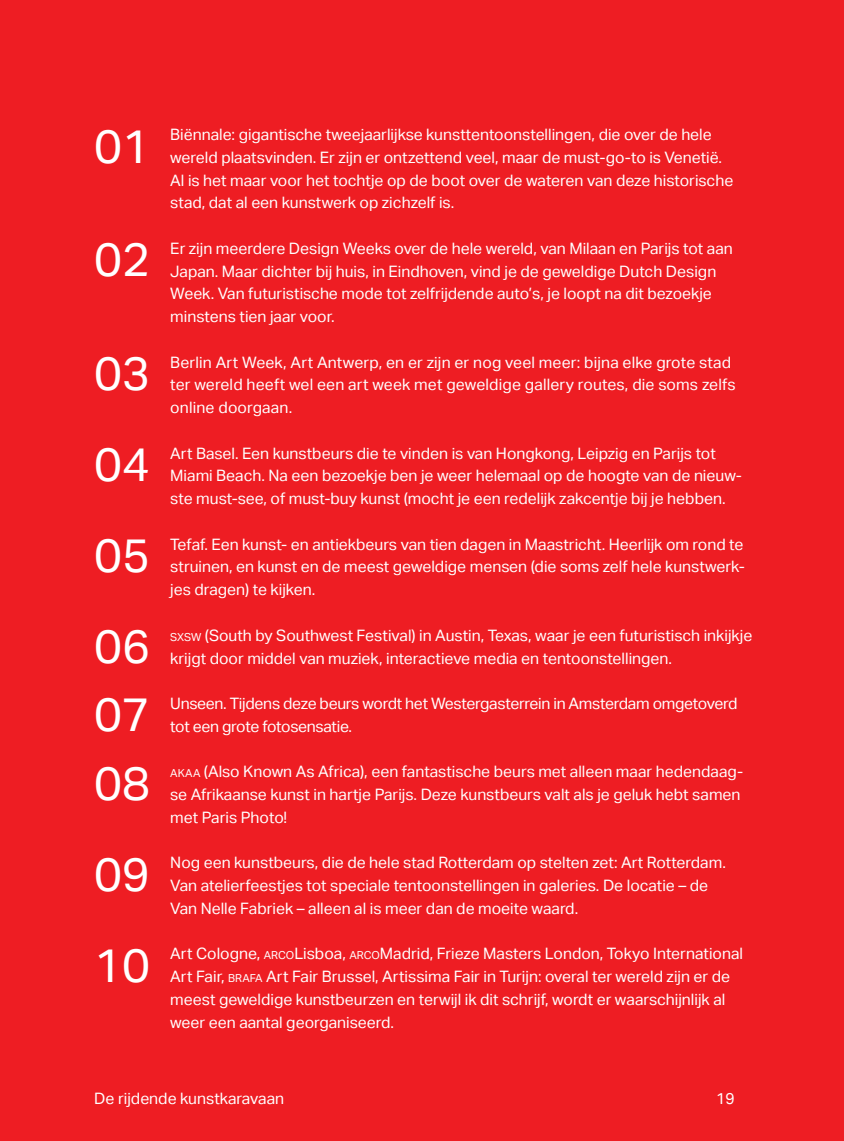
<style>
.page{position:relative;width:844px;height:1141px;background:#fff}
.page>*{position:absolute;margin:0;border:0;box-sizing:border-box;transform-origin:0 0}
.chiffre_list{font:47.25px "Aktiv Grotesk";color:#fff}
.t1{font:15.75px/22.8px "Aktiv Grotesk";color:#fff}
.t2{font:15.75px/22.8px "Aktiv Grotesk";letter-spacing:-.02em;color:#fff}
.s1{font-size:11.03px}
</style>
<div class="page">
<div style="left:0;top:0;width:843px;height:1141px;background:#ee1d23"></div>
<p class="chiffre_list" style="left:94px;top:119px;width:57px">01</p>
<p class="chiffre_list" style="left:94px;top:232px;width:57px">02</p>
<p class="chiffre_list" style="left:94px;top:346px;width:57px">03</p>
<p class="chiffre_list" style="left:94px;top:437px;width:57px">04</p>
<p class="chiffre_list" style="left:94px;top:528px;width:57px">05</p>
<p class="chiffre_list" style="left:94px;top:619px;width:57px">06</p>
<p class="chiffre_list" style="left:94px;top:688px;width:57px">07</p>
<p class="chiffre_list" style="left:94px;top:756px;width:57px">08</p>
<p class="chiffre_list" style="left:94px;top:847px;width:57px">09</p>
<p class="chiffre_list" style="left:94px;top:938px;width:57px">10</p>
<p class="t1" style="left:170px;top:123px;width:564px">Biënnale: gigantische tweejaarlijkse kunsttentoonstellingen, die over de hele wereld plaatsvinden. Er zijn er ontzettend veel, maar de must-go-to is Venetië.<br>Al is het maar voor het tochtje op de boot over de wateren van deze historische stad, dat al een kunstwerk op zichzelf is.</p>
<p class="t1" style="left:170px;top:237px;width:564px">Er zijn meerdere Design Weeks over de hele wereld, van Milaan en Parijs tot aan Japan. Maar dichter bij huis, in Eindhoven, vind je de geweldige Dutch Design Week. Van futuristische mode tot zelfrijdende auto’s, je loopt na dit bezoekje minstens tien jaar voor.</p>
<p class="t1" style="left:170px;top:351px;width:566px">Berlin Art Week, Art Antwerp, en er zijn er nog veel meer: bijna elke grote stad ter wereld heeft wel een art week met geweldige gallery routes, die soms zelfs online doorgaan.</p>
<p class="t1" style="left:170px;top:442px;width:573px">Art Basel. Een kunstbeurs die te vinden is van Hongkong, Leipzig en Parijs tot<br>Miami Beach. Na een bezoekje ben je weer helemaal op de hoogte van de nieuw&shy;ste must-see, of must-buy kunst (mocht je een redelijk zakcentje bij je hebben.</p>
<p class="t1" style="left:170px;top:533px;width:576px;text-align:justify">Tefaf. Een kunst- en antiekbeurs van tien dagen in Maastricht. Heerlijk om rond te struinen, en kunst en de meest geweldige mensen (die soms zelf hele kunstwerk&shy;jes dragen) te kijken.</p>
<p class="t1" style="left:170px;top:624px;width:583px"><span class="s1">SXSW</span> (South by Southwest Festival) in Austin, Texas, waar je een futuristisch inkijkje krijgt door middel van muziek, interactieve media en tentoonstellingen.</p>
<p class="t2" style="left:170px;top:692px;width:568px">Unseen. Tijdens deze beurs wordt het Westergasterrein in Amsterdam omgetoverd tot een grote fotosensatie.</p>
<p class="t1" style="left:170px;top:760px;width:574px"><span class="s1">AKAA</span> (Also Known As Africa), een fantastische beurs met alleen maar hedendaag&shy;se Afrikaanse kunst in hartje Parijs. Deze kunstbeurs valt als je geluk hebt samen met Paris Photo!</p>
<p class="t1" style="left:170px;top:851px;width:557px">Nog een kunstbeurs, die de hele stad Rotterdam op stelten zet: Art Rotterdam.<br>Van atelierfeestjes tot speciale tentoonstellingen in galeries. De locatie – de<br>Van Nelle Fabriek – alleen al is meer dan de moeite waard.</p>
<p class="t1" style="left:170px;top:942px;width:574px">Art Cologne, <span class="s1">ARCO</span>Lisboa, <span class="s1">ARCO</span>Madrid, Frieze Masters London, Tokyo International Art Fair, <span class="s1">BRAFA</span> Art Fair Brussel, Artissima Fair in Turijn: overal ter wereld zijn er de meest geweldige kunstbeurzen en terwijl ik dit schrijf, wordt er waarschijnlijk al weer een aantal georganiseerd.</p>
<p class="t1" style="left:94px;top:1087px;width:191px">De rijdende kunstkaravaan</p>
<p class="t1" style="left:716px;top:1087px;width:20px">19</p>
</div>
